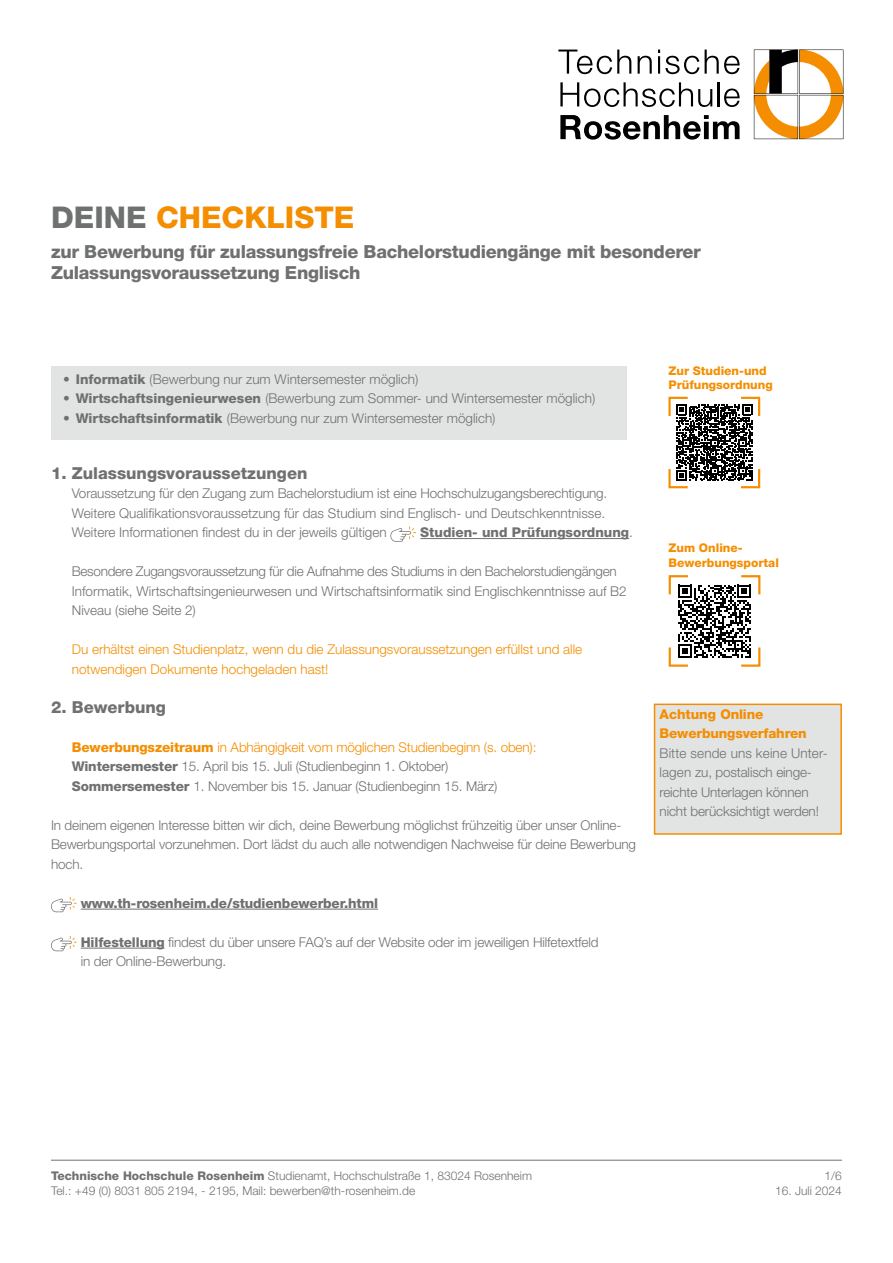
<style>
.page{position:relative;width:893px;height:1263px;background:#fff}
.page>*{position:absolute;margin:0;border:0;box-sizing:border-box;transform-origin:0 0}
.t1{font:800 30px "Helvetica Neue LT Pro";color:#f48e00}
.t2{font:800 18px/21.6px "Helvetica Neue LT Pro";letter-spacing:-.015em;color:#6f7070}
.t3{font:800 16.5px "Helvetica Neue LT Pro";color:#6f7070}
.t4{font:300 13.5px/19.5px "Helvetica Neue LT Pro";letter-spacing:-.01em;color:#6f7070}
.t5{font:300 13.5px/19.5px "Helvetica Neue LT Pro";color:#f48e00}
.t6{font:800 13.5px "Helvetica Neue LT Pro";letter-spacing:-.01em;color:#6f7070}
.t7{font:800 13.5px/19.5px "Helvetica Neue LT Pro";letter-spacing:-.01em;color:#f48e00}
.t8{font:300 12px/14.4px "Helvetica Neue LT Pro";color:#6f7070}
.t9{font:800 12px/14.4px "Helvetica Neue LT Pro";color:#f48e00}
.s1{color:#6f7070}
.s2{font-weight:800}
.s3{font-weight:300}
.s4{font-weight:800;color:#f48e00}
.s5{color:#f48e00}
</style>
<div class="page">
<svg style="left:560px;top:82px;width:152px;height:25px"></svg>
<hr style="left:718px;top:82px;width:2px;height:24px;background:#000">
<svg style="left:724px;top:89px;width:16px;height:18px"></svg>
<svg style="left:560px;top:115px;width:180px;height:25px"></svg>
<svg style="left:558px;top:50px;width:73px;height:24px"></svg>
<svg style="left:638px;top:56px;width:14px;height:18px"></svg>
<svg style="left:658px;top:50px;width:41px;height:24px"></svg>
<svg style="left:705px;top:50px;width:35px;height:24px"></svg>
<svg style="left:754px;top:50px;width:89px;height:89px"></svg>
<hr style="left:51px;top:1160px;width:791px;height:1px;background:#6f7070">
<hr style="left:420px;top:538px;width:209px;height:1px;background:#6f7070">
<hr style="left:81px;top:909px;width:297px;height:1px;background:#6f7070">
<hr style="left:81px;top:948px;width:84px;height:1px;background:#6f7070">
<svg style="left:390px;top:526px;width:26px;height:16px"></svg>
<svg style="left:51px;top:897px;width:26px;height:15px"></svg>
<svg style="left:51px;top:936px;width:26px;height:15px"></svg>
<div style="left:654px;top:704px;width:187px;height:130px;background:#e2e3e3"></div>
<div style="left:654px;top:703px;width:188px;height:132px;border:2px solid #f48e00"></div>
<svg style="left:668px;top:396px;width:93px;height:93px"></svg>
<svg style="left:668px;top:575px;width:93px;height:92px"></svg>
<div style="left:51px;top:366px;width:576px;height:74px;background:#e2e3e3"></div>
<h1 class="t1" style="left:51px;top:199px;width:305px"><span class="s1">DEINE</span> CHECKLISTE</h1>
<h2 class="t2" style="left:51px;top:241px;width:651px">zur Bewerbung für zulassungsfreie Bachelorstudiengänge mit besonderer<br>Zulassungsvoraussetzung Englisch</h2>
<p class="t4" style="left:63px;top:369px;width:357px"><span class="s2">• Informatik</span> (Bewerbung nur zum Wintersemester möglich)</p>
<p class="t4" style="left:63px;top:388px;width:534px"><span class="s2">• Wirtschaftsingenieurwesen</span> (Bewerbung zum Sommer- und Wintersemester möglich)</p>
<p class="t4" style="left:63px;top:408px;width:434px"><span class="s2">• Wirtschaftsinformatik</span> (Bewerbung nur zum Wintersemester möglich)</p>
<p class="t3" style="left:51px;top:463px;width:258px">1. Zulassungsvoraussetzungen</p>
<p class="t4" style="left:72px;top:483px;width:537px">Voraussetzung für den Zugang zum Bachelorstudium ist eine Hochschulzugangsberechtigung.<br>Weitere Qualifikationsvoraussetzung für das Studium sind Englisch- und Deutschkenntnisse.<br>Weitere Informationen findest du in der jeweils gültigen</p>
<p class="t6" style="left:420px;top:524px;width:214px">Studien- und Prüfungsordnung<span class="s3">.</span></p>
<p class="t4" style="left:72px;top:561px;width:556px">Besondere Zugangsvoraussetzung für die Aufnahme des Studiums in den Bachelorstudiengängen<br>Informatik, Wirtschaftsingenieurwesen und Wirtschaftsinformatik sind Englischkenntnisse auf B2<br>Niveau (siehe Seite 2)</p>
<p class="t5" style="left:72px;top:639px;width:512px">Du erhältst einen Studienplatz, wenn du die Zulassungsvoraussetzungen erfüllst und alle notwendigen Dokumente hochgeladen hast!</p>
<p class="t3" style="left:51px;top:697px;width:116px">2. Bewerbung</p>
<p class="t4" style="left:72px;top:737px;width:466px"><span class="s4">Bewerbungszeitraum</span> <span class="s5">in Abhängigkeit vom möglichen Studienbeginn (s. oben):<br></span><span class="s2">Wintersemester</span> 15. April bis 15. Juli (Studienbeginn 1. Oktober)<br><span class="s2">Sommersemester</span> 1. November bis 15. Januar (Studienbeginn 15. März)</p>
<p class="t4" style="left:51px;top:815px;width:586px">In deinem eigenen Interesse bitten wir dich, deine Bewerbung möglichst frühzeitig über unser Online-<br>Bewerbungsportal vorzunehmen. Dort lädst du auch alle notwendigen Nachweise für deine Bewerbung hoch.</p>
<p class="t6" style="left:81px;top:895px;width:299px">www.th-rosenheim.de/studienbewerber.html</p>
<p class="t4" style="left:81px;top:932px;width:519px"><span class="s2">Hilfestellung</span> findest du über unsere FAQ’s auf der Website oder im jeweiligen Hilfetextfeld in der Online-Bewerbung.</p>
<p class="t9" style="left:668px;top:363px;width:106px">Zur Studien-und<br>Prüfungsordnung</p>
<p class="t9" style="left:668px;top:541px;width:112px">Zum Online-<br>Bewerbungsportal</p>
<p class="t7" style="left:659px;top:704px;width:149px">Achtung Online<br>Bewerbungsverfahren</p>
<p class="t4" style="left:659px;top:743px;width:170px">Bitte sende uns keine Unter&shy;lagen zu, postalisch einge&shy;reichte Unterlagen können nicht berücksichtigt werden!</p>
<p class="t8" style="left:51px;top:1169px;width:483px"><span class="s2">Technische Hochschule Rosenheim</span> Studienamt, Hochschulstraße 1, 83024 Rosenheim<br>Tel.: +49 (0) 8031 805 2194, - 2195, Mail: bewerben@th-rosenheim.de</p>
<p class="t8" style="left:825px;top:1169px;width:19px">1/6</p>
<p class="t8" style="left:775px;top:1183px;width:68px">16. Juli 2024</p>
</div>
